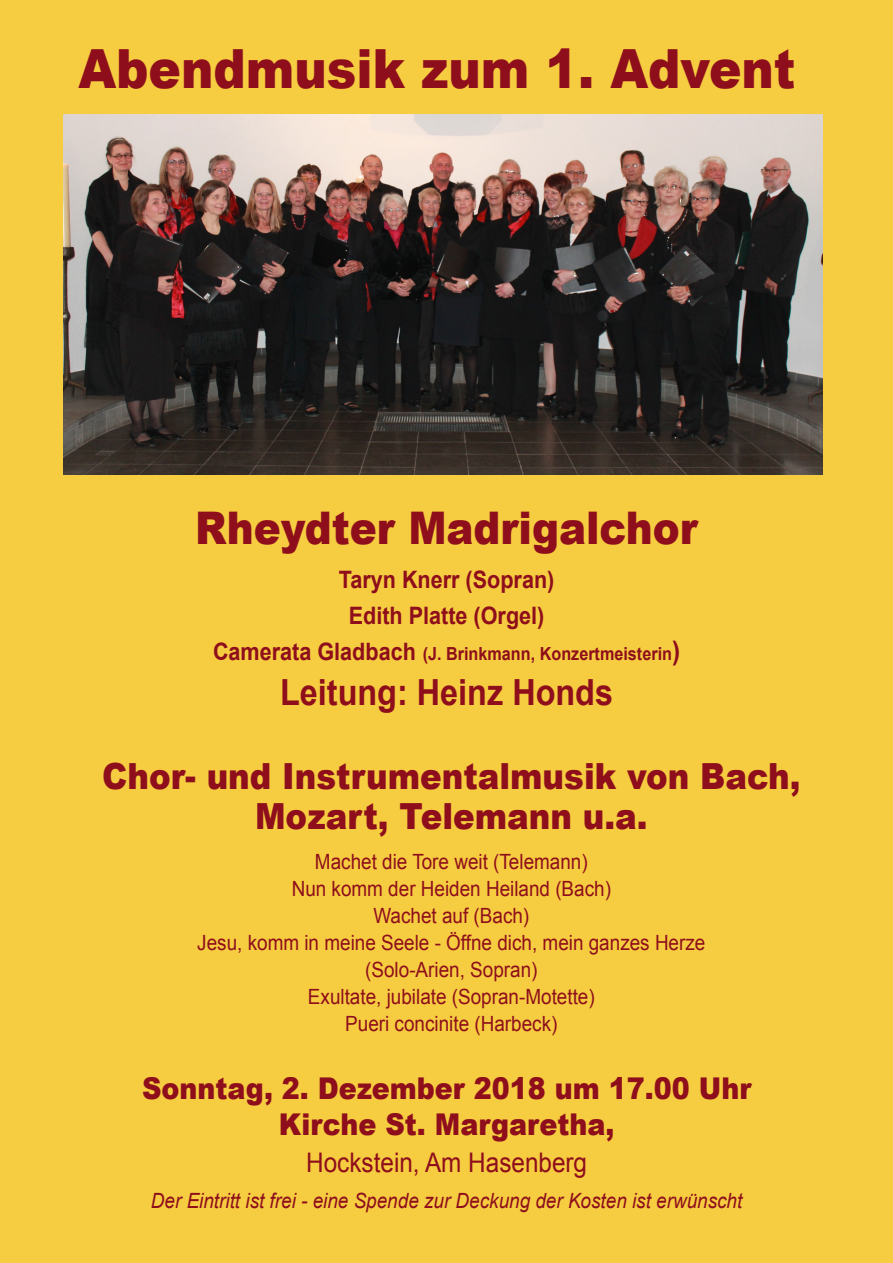
<style>
.page{position:relative;width:893px;height:1263px;background:#f6cd41}
.page>*{position:absolute;margin:0;border:0;box-sizing:border-box;transform-origin:0 0}
.t1{font:900 54px "Arial";color:#8e0e1b;scale:.9 1}
.t2{font:900 45px "Arial";color:#8e0e1b;scale:.9 1}
.t3{font:900 36px/40.2px "Arial";color:#8e0e1b;text-align:center;scale:.9 1}
.t4{font:700 36px "Arial";color:#8e0e1b;scale:.9 1}
.t5{font:900 30px/36px "Arial";color:#8e0e1b;text-align:center;scale:.9 1}
.t6{font:27px "Arial";color:#8e0e1b;scale:.9 1}
.t7{font:700 24px/36px "Arial";color:#8e0e1b;text-align:center;scale:.9 1}
.t8{font:21px/27px "Arial";color:#8e0e1b;text-align:center;scale:.9 1}
.t9{font:italic 21px "Arial";color:#8e0e1b;scale:.9 1}
.t10{font:700 18px "Arial";color:#8e0e1b;scale:.9 1}
.s1{font-size:24px}
.s2{font-size:27px}
</style>
<div class="page">
<img style="left:64px;top:115px;width:759px;height:359px">
<h1 class="t1" style="left:78px;top:30px;width:798px">Abendmusik zum 1. Advent</h1>
<h2 class="t2" style="left:195px;top:495px;width:560px">Rheydter Madrigalchor</h2>
<p class="t7" style="left:339px;top:562px;width:241px">Taryn Knerr (Sopran)<br>Edith Platte (Orgel)</p>
<p class="t10" style="left:213px;top:642px;width:520px"><span class="s1">Camerata Gladbach</span> (J. Brinkmann, Konzertmeisterin<span class="s2">)</span></p>
<h3 class="t4" style="left:280px;top:668px;width:372px">Leitung: Heinz Honds</h3>
<h3 class="t3" style="left:102px;top:755px;width:777px">Chor- und Instrumentalmusik von Bach,<br>Mozart, Telemann u.a.</h3>
<p class="t8" style="left:197px;top:848px;width:566px">Machet die Tore weit (Telemann)<br>Nun komm der Heiden Heiland (Bach)<br>Wachet auf (Bach)<br>Jesu, komm in meine Seele - Öffne dich, mein ganzes Herze (Solo-Arien, Sopran)<br>Exultate, jubilate (Sopran-Motette)<br>Pueri concinite (Harbeck)</p>
<h3 class="t5" style="left:142px;top:1070px;width:678px">Sonntag, 2. Dezember 2018 um 17.00 Uhr<br>Kirche St. Margaretha,</h3>
<p class="t6" style="left:306px;top:1144px;width:314px">Hockstein, Am Hasenberg</p>
<p class="t9" style="left:151px;top:1186px;width:659px">Der Eintritt ist frei - eine Spende zur Deckung der Kosten ist erwünscht</p>
</div>
